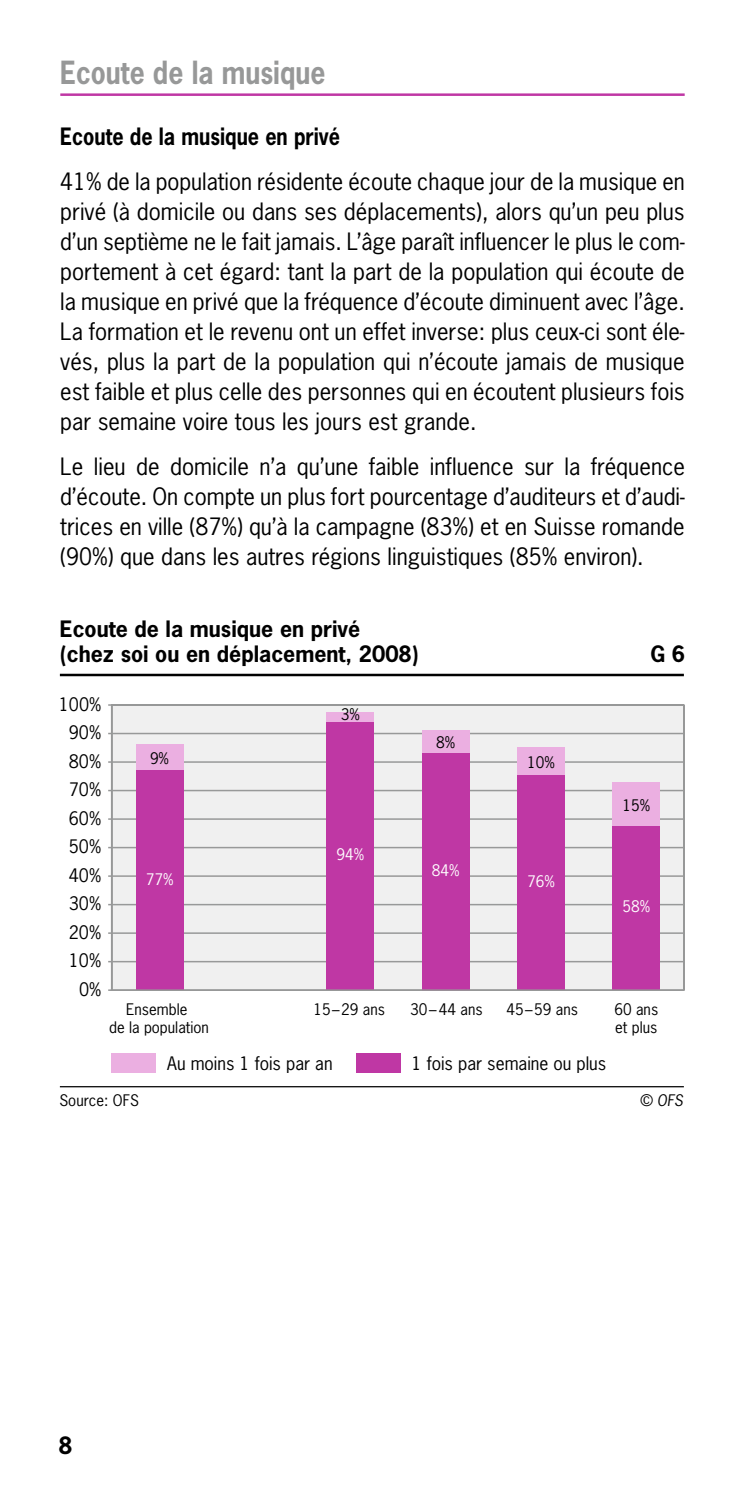
<style>
.page{position:relative;width:745px;height:1489px;background:#fff}
.page>*{position:absolute;margin:0;border:0;box-sizing:border-box;transform-origin:0 0}
.t1{font:700 30px "News Gothic Std";color:#979898;scale:.88 1}
.t2{font:22.5px/30px "News Gothic Std";color:#000;text-align:justify}
.t3{font:700 22.5px "News Gothic Std";color:#000;scale:.88 1}
.t4{font:700 22.5px "News Gothic Std";color:#000}
.t5{font:700 21.25px/25.5px "News Gothic Std";color:#000}
.t6{font:17.5px "News Gothic Std";color:#000}
.t7{font:15px/18px "News Gothic Std";color:#000;text-align:center}
.t8{font:15px "News Gothic Std";color:#fff}
.t9{font:italic 15px "News Gothic Std";color:#000}
.s1{font-style:normal}
</style>
<div class="page">
<hr style="left:60px;top:93px;width:624px;height:3px;background:#bf37a4">
<hr style="left:60px;top:673px;width:623px;height:3px;background:#000">
<hr style="left:60px;top:1086px;width:623px;height:1px;background:#000">
<div style="left:108px;top:704px;width:576px;height:287px;background:#f0f0f0"></div>
<hr style="left:112px;top:960px;width:571px;height:2px;background:#989999">
<hr style="left:112px;top:932px;width:571px;height:1px;background:#989999">
<hr style="left:112px;top:903px;width:571px;height:2px;background:#989999">
<hr style="left:112px;top:875px;width:571px;height:1px;background:#989999">
<hr style="left:112px;top:846px;width:571px;height:2px;background:#989999">
<hr style="left:112px;top:818px;width:571px;height:1px;background:#989999">
<hr style="left:112px;top:789px;width:571px;height:2px;background:#989999">
<hr style="left:112px;top:761px;width:571px;height:1px;background:#989999">
<hr style="left:112px;top:732px;width:571px;height:2px;background:#989999">
<div style="left:136px;top:769px;width:47px;height:221px;background:#bf37a4"></div>
<div style="left:136px;top:743px;width:47px;height:26px;background:#ebafe1"></div>
<div style="left:326px;top:721px;width:48px;height:269px;background:#bf37a4"></div>
<div style="left:326px;top:712px;width:48px;height:9px;background:#ebafe1"></div>
<div style="left:421px;top:752px;width:48px;height:238px;background:#bf37a4"></div>
<div style="left:421px;top:730px;width:48px;height:22px;background:#ebafe1"></div>
<div style="left:517px;top:774px;width:47px;height:216px;background:#bf37a4"></div>
<div style="left:517px;top:747px;width:47px;height:27px;background:#ebafe1"></div>
<div style="left:612px;top:825px;width:48px;height:165px;background:#bf37a4"></div>
<div style="left:612px;top:782px;width:48px;height:43px;background:#ebafe1"></div>
<div style="left:356px;top:1053px;width:44px;height:19px;background:#bf37a4"></div>
<div style="left:112px;top:1053px;width:44px;height:19px;background:#ebafe1"></div>
<hr style="left:112px;top:989px;width:571px;height:1px;background:#979898">
<h1 class="t1" style="left:60px;top:53px;width:302px">Ecoute de la musique</h1>
<p class="t3" style="left:60px;top:122px;width:319px">Ecoute de la musique en privé</p>
<p class="t2" style="left:60px;top:166px;width:625px">41% de la population résidente écoute chaque jour de la musique en privé (à domicile ou dans ses déplacements), alors qu’un peu plus d’un septième ne le fait jamais. L’âge paraît influencer le plus le com&shy;portement à cet égard: tant la part de la population qui écoute de la musique en privé que la fréquence d’écoute diminuent avec l’âge.<br>La formation et le revenu ont un effet inverse: plus ceux-ci sont éle&shy;vés, plus la part de la population qui n’écoute jamais de musique est faible et plus celle des personnes qui en écoutent plusieurs fois par semaine voire tous les jours est grande.</p>
<p class="t2" style="left:60px;top:451px;width:626px">Le lieu de domicile n’a qu’une faible influence sur la fréquence d’écoute. On compte un plus fort pourcentage d’auditeurs et d’audi&shy;trices en ville (87%) qu’à la campagne (83%) et en Suisse romande (90%) que dans les autres régions linguistiques (85% environ).</p>
<p class="t5" style="left:60px;top:615px;width:360px">Ecoute de la musique en privé (chez soi ou en déplacement, 2008)</p>
<p class="t6" style="left:59px;top:692px;width:44px">100%</p>
<p class="t6" style="left:69px;top:721px;width:34px">90%</p>
<p class="t6" style="left:69px;top:749px;width:34px">80%</p>
<p class="t6" style="left:69px;top:778px;width:34px">70%</p>
<p class="t6" style="left:69px;top:806px;width:34px">60%</p>
<p class="t6" style="left:69px;top:835px;width:34px">50%</p>
<p class="t6" style="left:69px;top:863px;width:34px">40%</p>
<p class="t6" style="left:69px;top:892px;width:34px">30%</p>
<p class="t6" style="left:69px;top:920px;width:34px">20%</p>
<p class="t6" style="left:69px;top:949px;width:34px">10%</p>
<p class="t6" style="left:79px;top:977px;width:24px">0%</p>
<p class="t7" style="left:150px;top:748px;width:21px">9%</p>
<p class="t8" style="left:146px;top:869px;width:29px">77%</p>
<p class="t7" style="left:340px;top:705px;width:21px">3%</p>
<p class="t8" style="left:336px;top:845px;width:29px">94%</p>
<p class="t7" style="left:436px;top:733px;width:21px">8%</p>
<p class="t8" style="left:431px;top:860px;width:29px">84%</p>
<p class="t7" style="left:527px;top:752px;width:29px">10%</p>
<p class="t8" style="left:527px;top:871px;width:29px">76%</p>
<p class="t5" style="left:650px;top:640px;width:36px">G 6</p>
<p class="t7" style="left:622px;top:796px;width:29px">15%</p>
<p class="t8" style="left:622px;top:897px;width:29px">58%</p>
<p class="t7" style="left:109px;top:1000px;width:101px">Ensemble<br>de la population</p>
<p class="t7" style="left:313px;top:1000px;width:73px">15–29 ans</p>
<p class="t7" style="left:410px;top:1000px;width:74px">30– 44 ans</p>
<p class="t7" style="left:506px;top:1000px;width:73px">45–59 ans</p>
<p class="t7" style="left:614px;top:1000px;width:45px;text-align:left">60 ans et plus</p>
<p class="t7" style="left:59px;top:1091px;width:81px">Source: OFS</p>
<p class="t6" style="left:167px;top:1051px;width:167px">Au moins 1 fois par an</p>
<p class="t6" style="left:411px;top:1051px;width:196px">1 fois par semaine ou plus</p>
<p class="t9" style="left:640px;top:1091px;width:44px"><span class="s1">©</span> OFS</p>
<p class="t4" style="left:58px;top:1429px;width:15px">8</p>
</div>
